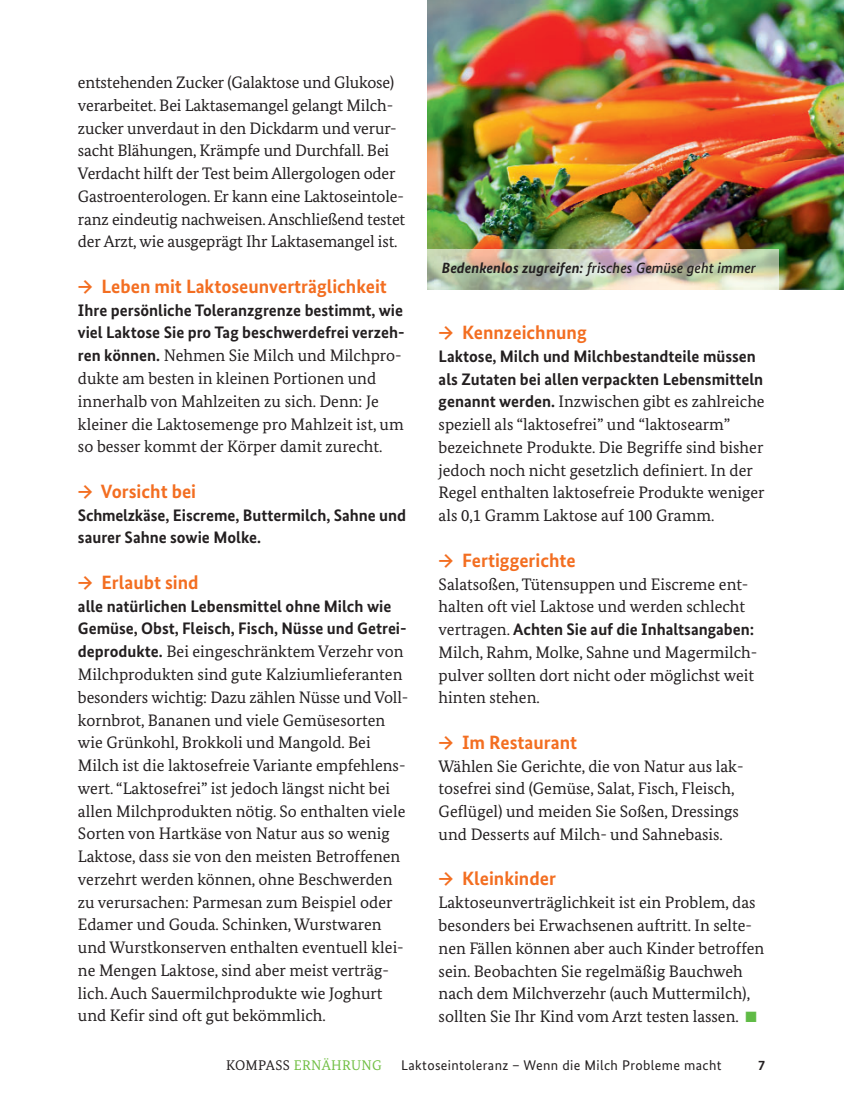
<style>
.page{position:relative;width:844px;height:1117px;background:#fff}
.page>*{position:absolute;margin:0;border:0;box-sizing:border-box;transform-origin:0 0}
.t1{font:700 19.25px "Bundes Sans";color:#f36e21}
.t2{font:16.62px/22.8px "Bundes Serif";color:#231f20}
.t3{font:700 16.62px/22.8px "Bundes Sans";color:#231f20}
.t4{font:italic 500 14.88px "Bundes Sans";color:#231f20}
.t5{font:14px "Bundes Sans";letter-spacing:.025em;color:#231f20}
.t6{font:14px "Bundes Serif";letter-spacing:.025em;color:#71bf44}
.t7{font:700 14px "Bundes Sans";color:#231f20}
.s1{font-family:"Bundes Sans";font-weight:700}
.s2{font-weight:700}
.s3{color:#60bb46}
.s4{color:#231f20}
</style>
<div class="page">
<img style="left:427px;top:0;width:416px;height:289px">
<svg style="left:427px;top:289px;width:350px;height:1px"></svg>
<img style="left:427px;top:250px;width:350px;height:39px">
<p class="t2" style="left:78px;top:72px;width:329px">entstehenden Zucker (Galaktose und Glukose) verarbeitet. Bei Laktasemangel gelangt Milch&shy;zucker unverdaut in den Dickdarm und verur&shy;sacht Blähungen, Krämpfe und Durchfall. Bei Verdacht hilft der Test beim Allergologen oder Gastroenterologen. Er kann eine Laktoseintole&shy;ranz eindeutig nachweisen. Anschließend testet der Arzt, wie ausgeprägt Ihr Laktasemangel ist.</p>
<p class="t1" style="left:78px;top:279px;width:310px">→ Leben mit Laktoseunverträglichkeit</p>
<p class="t2" style="left:78px;top:300px;width:328px"><span class="s1">Ihre persönliche Toleranzgrenze bestimmt, wie viel Laktose Sie pro Tag beschwerdefrei verzeh&shy;ren können.</span> Nehmen Sie Milch und Milchpro&shy;dukte am besten in kleinen Portionen und innerhalb von Mahlzeiten zu sich. Denn: Je kleiner die Laktosemenge pro Mahlzeit ist, um so besser kommt der Körper damit zurecht.</p>
<p class="t1" style="left:78px;top:484px;width:120px">→ Vorsicht bei</p>
<p class="t3" style="left:78px;top:505px;width:330px">Schmelzkäse, Eiscreme, Buttermilch, Sahne und saurer Sahne sowie Molke.</p>
<p class="t1" style="left:78px;top:575px;width:122px">→ Erlaubt sind</p>
<p class="t2" style="left:78px;top:596px;width:331px"><span class="s1">alle natürlichen Lebensmittel ohne Milch wie Gemüse, Obst, Fleisch, Fisch, Nüsse und Getrei&shy;deprodukte.</span> Bei eingeschränktem Verzehr von Milchprodukten sind gute Kalziumlieferanten besonders wichtig: Dazu zählen Nüsse und Voll&shy;korn brot, Bananen und viele Gemüsesorten wie Grünkohl, Brokkoli und Mangold. Bei Milch ist die laktosefreie Variante empfehlens&shy;wert. “Laktosefrei” ist jedoch längst nicht bei allen Milchprodukten nötig. So enthalten viele Sorten von Hartkäse von Natur aus so wenig Laktose, dass sie von den meisten Betroffenen verzehrt werden können, ohne Beschwerden zu verursachen: Parmesan zum Beispiel oder Edamer und Gouda. Schinken, Wurstwaren und Wurstkonserven enthalten eventuell klei&shy;ne Mengen Laktose, sind aber meist verträg&shy;lich. Auch Sauermilchprodukte wie Joghurt und Kefir sind oft gut bekömmlich.</p>
<p class="t4" style="left:441px;top:262px;width:315px"><span class="s2">Bedenkenlos zugreifen:</span> frisches Gemüse geht immer</p>
<p class="t1" style="left:438px;top:325px;width:150px">→ Kennzeichnung</p>
<p class="t2" style="left:438px;top:346px;width:327px"><span class="s1">Laktose, Milch und Milchbestandteile müssen als Zutaten bei allen verpackten Lebensmitteln genannt werden.</span> Inzwischen gibt es zahlreiche speziell als “laktosefrei” und “laktosearm” bezeichnete Produkte. Die Begriffe sind bisher jedoch noch nicht gesetzlich definiert. In der Regel enthalten laktosefreie Produkte weniger als 0,1 Gramm Laktose auf 100 Gramm.</p>
<p class="t1" style="left:438px;top:553px;width:139px">→ Fertiggerichte</p>
<p class="t2" style="left:438px;top:573px;width:320px">Salatsoßen, Tütensuppen und Eiscreme ent&shy;halten oft viel Laktose und werden schlecht vertragen. <span class="s1">Achten Sie auf die Inhaltsangaben:<br></span>Milch, Rahm, Molke, Sahne und Magermilch&shy;pulver sollten dort nicht oder möglichst weit hinten stehen.</p>
<p class="t1" style="left:438px;top:735px;width:140px">→ Im Restaurant</p>
<p class="t2" style="left:438px;top:755px;width:306px">Wählen Sie Gerichte, die von Natur aus lak&shy;tosefrei sind (Gemüse, Salat, Fisch, Fleisch, Geflügel) und meiden Sie Soßen, Dressings und Desserts auf Milch- und Sahnebasis.</p>
<p class="t1" style="left:438px;top:871px;width:119px">→ Kleinkinder</p>
<p class="t2" style="left:438px;top:892px;width:327px">Laktoseunverträglichkeit ist ein Problem, das besonders bei Erwachsenen auftritt. In selte&shy;nen Fällen können aber auch Kinder betroffen sein. Beobachten Sie regelmäßig Bauchweh nach dem Milchverzehr (auch Muttermilch), sollten Sie Ihr Kind vom Arzt testen lassen. <span class="s3">■</span></p>
<p class="t6" style="left:226px;top:1059px;width:157px"><span class="s4">KOMPASS</span> ERNÄHRUNG</p>
<p class="t5" style="left:401px;top:1059px;width:322px">Laktoseintoleranz – Wenn die Milch Probleme macht</p>
<p class="t7" style="left:758px;top:1059px;width:8px">7</p>
</div>
